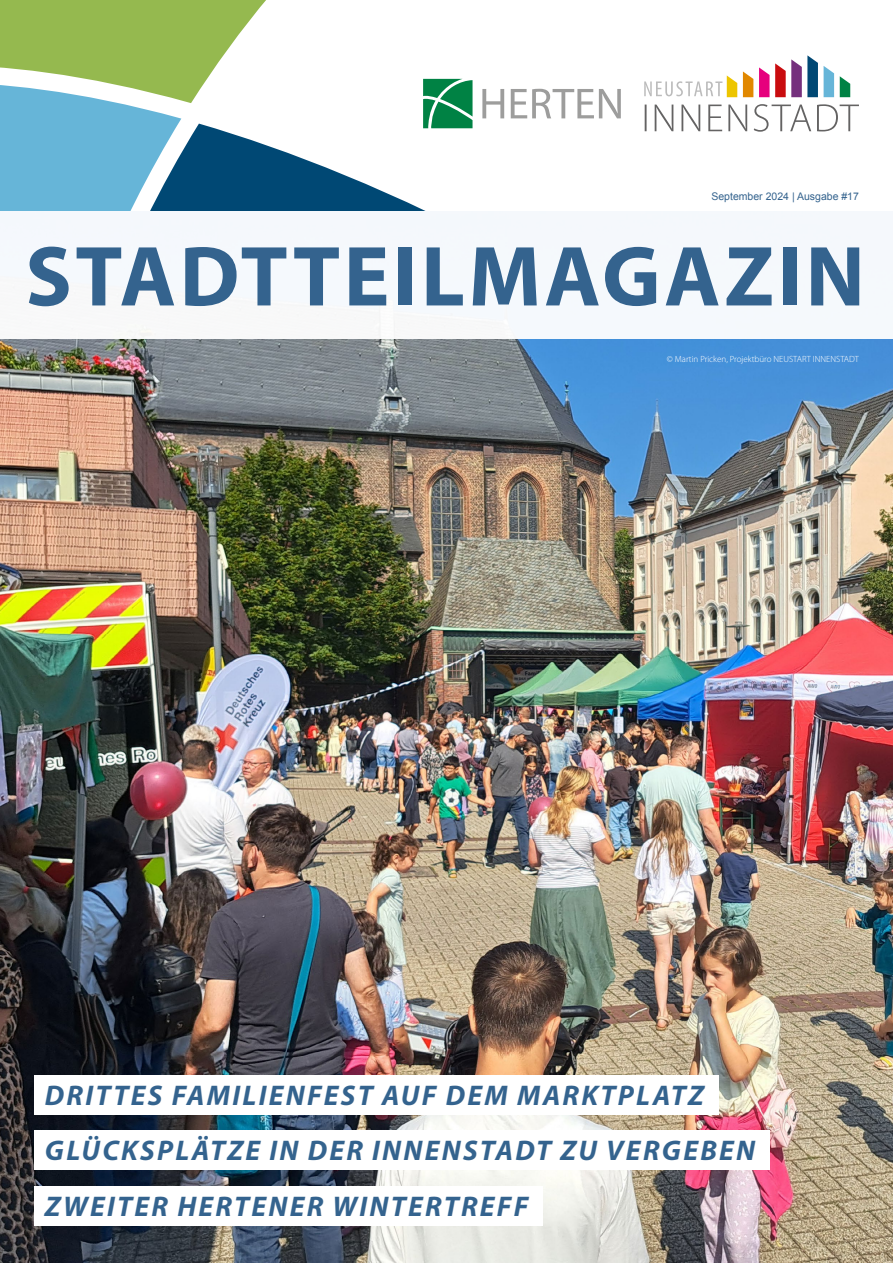
<style>
.page{position:relative;width:893px;height:1263px;background:#fff}
.page>*{position:absolute;margin:0;border:0;box-sizing:border-box;transform-origin:0 0}
.t1{font:700 85.95px "Myriad Pro";letter-spacing:.04em;color:#34638e}
.t2{font:italic 700 28.5px/55.5px "Myriad Pro";letter-spacing:.08em;color:#34638e}
.t3{font:10.5px "Arial";color:#34638e}
.t4{font:300 9px "Myriad Pro";color:#fff}
</style>
<div class="page">
<img style="left:0;top:338px;width:893px;height:925px">
<div style="left:0;top:209px;width:893px;height:129px;background:#f5f9fc"></div>
<svg style="left:0;top:103px;width:181px;height:107px;background:#71bada"></svg>
<svg style="left:0;top:0;width:542px;height:103px"></svg>
<svg style="left:28px;top:124px;width:445px;height:86px"></svg>
<svg style="left:645px;top:104px;width:214px;height:28px"></svg>
<svg style="left:644px;top:75px;width:93px;height:22px"></svg>
<svg style="left:743px;top:71px;width:10px;height:26px"></svg>
<svg style="left:759px;top:67px;width:10px;height:30px"></svg>
<svg style="left:775px;top:55px;width:43px;height:42px"></svg>
<svg style="left:824px;top:66px;width:10px;height:31px"></svg>
<svg style="left:840px;top:76px;width:10px;height:21px"></svg>
<svg style="left:482px;top:89px;width:22px;height:29px"></svg>
<svg style="left:511px;top:89px;width:110px;height:29px"></svg>
<svg style="left:423px;top:79px;width:50px;height:49px;background:#279561"></svg>
<div style="left:34px;top:1075px;width:684px;height:39px;background:#fff"></div>
<div style="left:34px;top:1131px;width:735px;height:39px;background:#fff"></div>
<div style="left:34px;top:1186px;width:509px;height:39px;background:#fff"></div>
<p class="t3" style="left:711px;top:189px;width:149px">September 2024 | Ausgabe #17</p>
<h1 class="t1" style="left:25px;top:220px;width:841px">STADTTEILMAGAZIN</h1>
<p class="t4" style="left:667px;top:354px;width:194px">© Martin Pricken, Projektbüro NEUSTART INNENSTADT</p>
<p class="t2" style="left:45px;top:1066px;width:712px">DRITTES FAMILIENFEST AUF DEM MARKTPLATZ<br>GLÜCKSPLÄTZE IN DER INNENSTADT ZU VERGEBEN<br>ZWEITER HERTENER WINTERTREFF</p>
</div>
